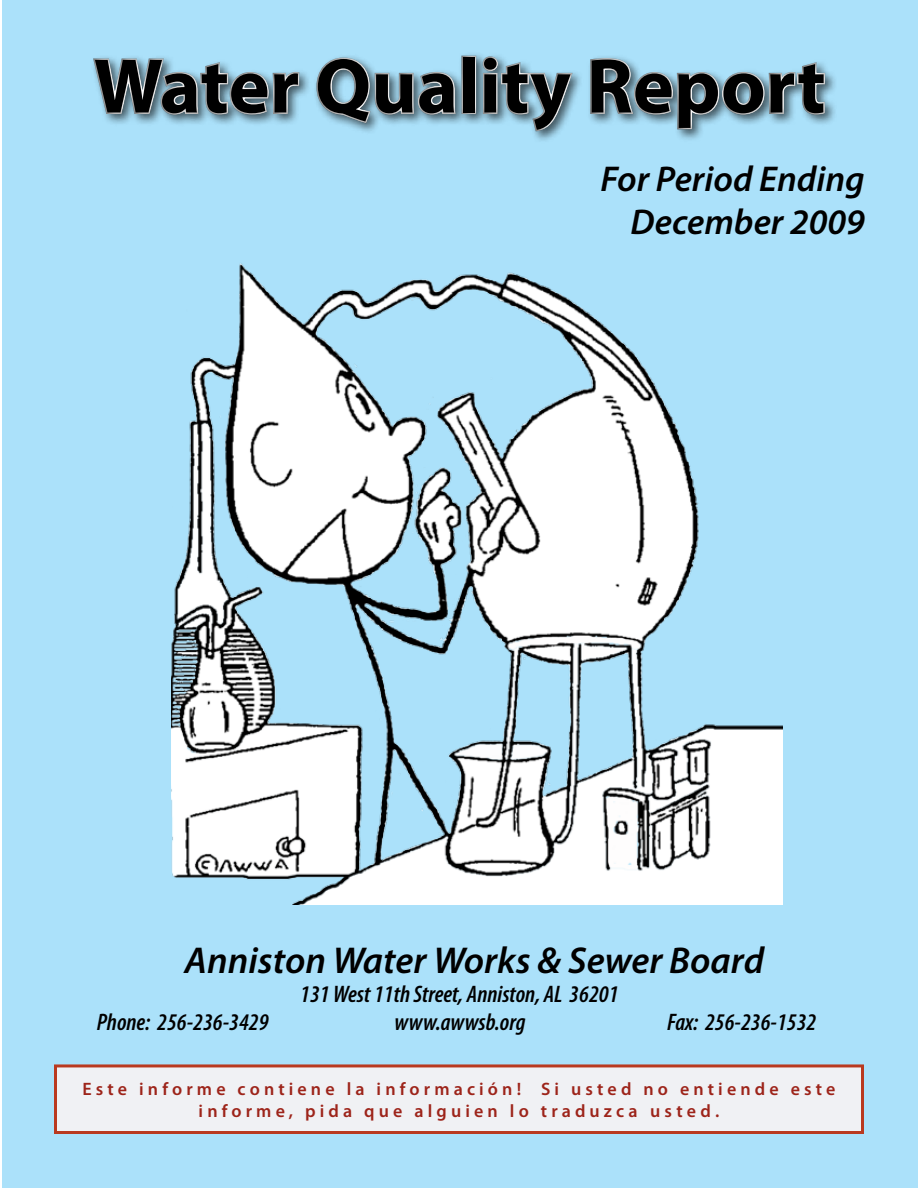
<style>
.page{position:relative;width:918px;height:1188px;background:#fff}
.page>*{position:absolute;margin:0;border:0;box-sizing:border-box;transform-origin:0 0}
.t1{font:700 78px "Myriad Pro";color:#000}
.t2{font:italic 600 37.5px "Myriad Pro";color:#000}
.t3{font:italic 600 36px/43.2px "Myriad Pro";color:#000;text-align:right}
.t4{font:italic 600 condensed 24px "Myriad Pro";color:#000}
.t5{font:600 18px/21.6px "Myriad Pro";letter-spacing:.23em;color:#9d241a;text-align:center}
</style>
<div class="page">
<div style="left:2px;top:0;width:916px;height:1188px;background:#abe1fa"></div>
<img style="left:171px;top:263px;width:612px;height:641px">
<div style="left:56px;top:1066px;width:806px;height:66px;background:#f0f1f4"></div>
<div style="left:54px;top:1064px;width:810px;height:70px;border:3px solid #b9391f"></div>
<div style="left:55px;top:29px;width:863px;height:109px;background:#000;opacity:.6"></div>
<h1 class="t1" style="left:94px;top:35px;width:733px">Water Quality Report</h1>
<h3 class="t3" style="left:601px;top:157px;width:266px">For Period Ending<br>December 2009</h3>
<h2 class="t2" style="left:185px;top:936px;width:581px">Anniston Water Works &amp; Sewer Board</h2>
<h3 class="t4" style="left:300px;top:981px;width:320px">131 West 11th Street, Anniston, AL 36201</h3>
<h3 class="t4" style="left:97px;top:1010px;width:173px">Phone: 256-236-3429</h3>
<h3 class="t4" style="left:395px;top:1010px;width:132px">www.awwsb.org</h3>
<h3 class="t4" style="left:667px;top:1010px;width:151px">Fax: 256-236-1532</h3>
<p class="t5" style="left:82px;top:1078px;width:755px">Este informe contiene la información! Si usted no entiende este informe, pida que alguien lo traduzca usted.</p>
</div>
